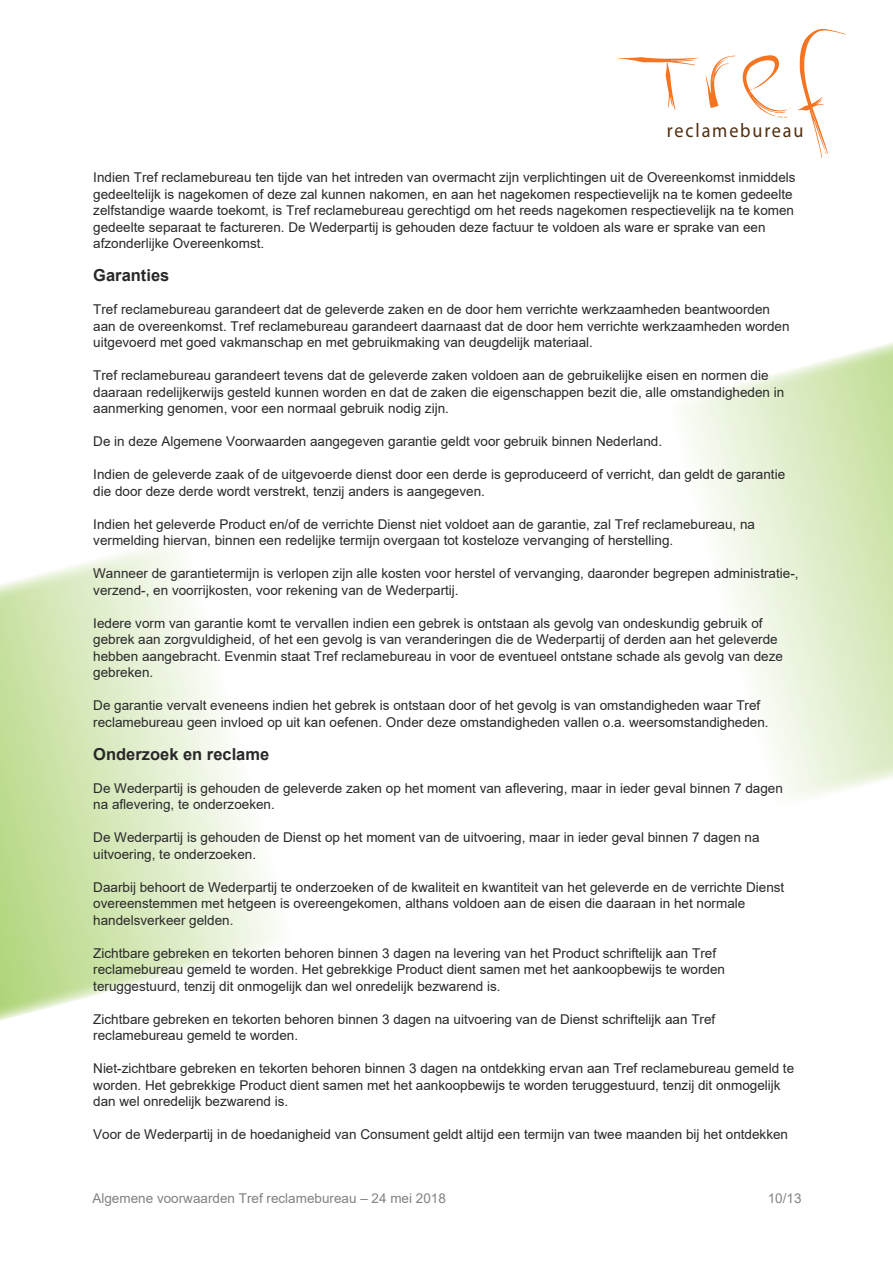
<style>
.page{position:relative;width:893px;height:1263px;background:#fff}
.page>*{position:absolute;margin:0;border:0;box-sizing:border-box;transform-origin:0 0}
.t1{font:19.8px "Myriad Pro";letter-spacing:.1em;color:#512e0f;scale:.92 1}
.t2{font:700 16.5px "Arial";color:#292829}
.t3{font:13.5px/16.5px "Arial";color:#292829}
.t4{font:13.5px "Arial";color:#808285}
</style>
<div class="page">
<svg style="left:619px;top:57px;width:79px;height:53px"></svg>
<svg style="left:706px;top:56px;width:29px;height:52px"></svg>
<svg style="left:743px;top:55px;width:47px;height:62px"></svg>
<svg style="left:798px;top:29px;width:48px;height:129px"></svg>
<svg style="left:684px;top:342px;width:209px;height:455px"></svg>
<svg style="left:0;top:548px;width:278px;height:473px"></svg>
<h1 class="t1" style="left:667px;top:118px;width:150px">reclamebureau</h1>
<p class="t3" style="left:93px;top:169px;width:704px">Indien Tref reclamebureau ten tijde van het intreden van overmacht zijn verplichtingen uit de Overeenkomst inmiddels gedeeltelijk is nagekomen of deze zal kunnen nakomen, en aan het nagekomen respectievelijk na te komen gedeelte zelfstandige waarde toekomt, is Tref reclamebureau gerechtigd om het reeds nagekomen respectievelijk na te komen gedeelte separaat te factureren. De Wederpartij is gehouden deze factuur te voldoen als ware er sprake van een afzonderlijke Overeenkomst.</p>
<p class="t2" style="left:93px;top:264px;width:78px">Garanties</p>
<p class="t3" style="left:93px;top:301px;width:698px">Tref reclamebureau garandeert dat de geleverde zaken en de door hem verrichte werkzaamheden beantwoorden aan de overeenkomst. Tref reclamebureau garandeert daarnaast dat de door hem verrichte werkzaamheden worden uitgevoerd met goed vakmanschap en met gebruikmaking van deugdelijk materiaal.</p>
<p class="t3" style="left:93px;top:367px;width:693px">Tref reclamebureau garandeert tevens dat de geleverde zaken voldoen aan de gebruikelijke eisen en normen die daaraan redelijkerwijs gesteld kunnen worden en dat de zaken die eigenschappen bezit die, alle omstandigheden in aanmerking genomen, voor een normaal gebruik nodig zijn.</p>
<p class="t3" style="left:93px;top:433px;width:570px">De in deze Algemene Voorwaarden aangegeven garantie geldt voor gebruik binnen Nederland.</p>
<p class="t3" style="left:93px;top:466px;width:693px">Indien de geleverde zaak of de uitgevoerde dienst door een derde is geproduceerd of verricht, dan geldt de garantie die door deze derde wordt verstrekt, tenzij anders is aangegeven.</p>
<p class="t3" style="left:93px;top:516px;width:663px">Indien het geleverde Product en/of de verrichte Dienst niet voldoet aan de garantie, zal Tref reclamebureau, na vermelding hiervan, binnen een redelijke termijn overgaan tot kosteloze vervanging of herstelling.</p>
<p class="t3" style="left:93px;top:565px;width:707px">Wanneer de garantietermijn is verlopen zijn alle kosten voor herstel of vervanging, daaronder begrepen administratie-, verzend-, en voorrijkosten, voor rekening van de Wederpartij.</p>
<p class="t3" style="left:93px;top:615px;width:691px">Iedere vorm van garantie komt te vervallen indien een gebrek is ontstaan als gevolg van ondeskundig gebruik of gebrek aan zorgvuldigheid, of het een gevolg is van veranderingen die de Wederpartij of derden aan het geleverde hebben aangebracht. Evenmin staat Tref reclamebureau in voor de eventueel ontstane schade als gevolg van deze gebreken.</p>
<p class="t3" style="left:93px;top:697px;width:677px">De garantie vervalt eveneens indien het gebrek is ontstaan door of het gevolg is van omstandigheden waar Tref reclamebureau geen invloed op uit kan oefenen. Onder deze omstandigheden vallen o.a. weersomstandigheden.</p>
<p class="t2" style="left:93px;top:742px;width:178px">Onderzoek en reclame</p>
<p class="t3" style="left:93px;top:780px;width:691px">De Wederpartij is gehouden de geleverde zaken op het moment van aflevering, maar in ieder geval binnen 7 dagen na aflevering, te onderzoeken.</p>
<p class="t3" style="left:93px;top:829px;width:668px">De Wederpartij is gehouden de Dienst op het moment van de uitvoering, maar in ieder geval binnen 7 dagen na uitvoering, te onderzoeken.</p>
<p class="t3" style="left:93px;top:879px;width:693px">Daarbij behoort de Wederpartij te onderzoeken of de kwaliteit en kwantiteit van het geleverde en de verrichte Dienst overeenstemmen met hetgeen is overeengekomen, althans voldoen aan de eisen die daaraan in het normale handelsverkeer gelden.</p>
<p class="t3" style="left:93px;top:945px;width:633px">Zichtbare gebreken en tekorten behoren binnen 3 dagen na levering van het Product schriftelijk aan Tref reclamebureau gemeld te worden. Het gebrekkige Product dient samen met het aankoopbewijs te worden teruggestuurd, tenzij dit onmogelijk dan wel onredelijk bezwarend is.</p>
<p class="t3" style="left:93px;top:1011px;width:624px">Zichtbare gebreken en tekorten behoren binnen 3 dagen na uitvoering van de Dienst schriftelijk aan Tref reclamebureau gemeld te worden.</p>
<p class="t3" style="left:93px;top:1060px;width:702px">Niet-zichtbare gebreken en tekorten behoren binnen 3 dagen na ontdekking ervan aan Tref reclamebureau gemeld te worden. Het gebrekkige Product dient samen met het aankoopbewijs te worden teruggestuurd, tenzij dit onmogelijk dan wel onredelijk bezwarend is.</p>
<p class="t3" style="left:93px;top:1126px;width:696px">Voor de Wederpartij in de hoedanigheid van Consument geldt altijd een termijn van twee maanden bij het ontdekken</p>
<p class="t4" style="left:92px;top:1188px;width:355px">Algemene voorwaarden Tref reclamebureau – 24 mei 2018</p>
<p class="t4" style="left:768px;top:1188px;width:35px">10/13</p>
</div>
